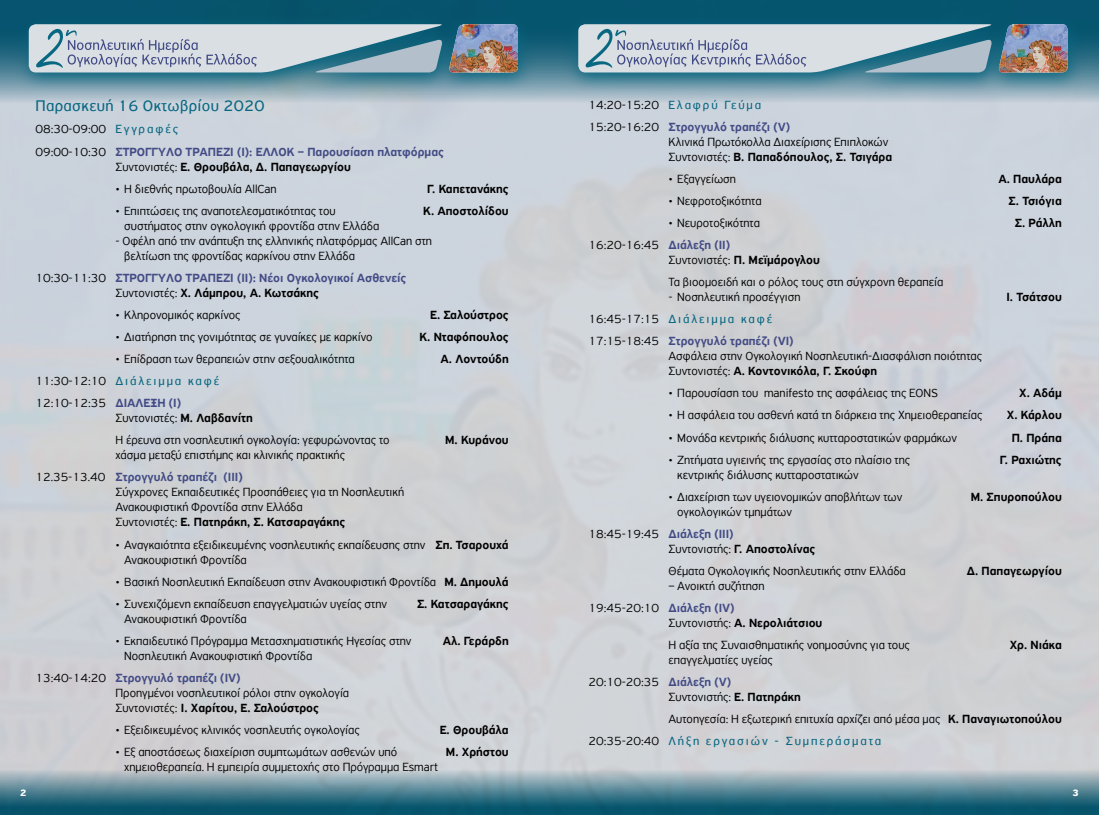
<style>
.page{position:relative;width:1099px;height:815px;background:#fff}
.page>*{position:absolute;margin:0;border:0;box-sizing:border-box;transform-origin:0 0}
.t1{font:16.25px "PF Highway Sans Pro";letter-spacing:.02em;color:#086781}
.t2{font:300 12.5px/22.1px "PF Highway Sans Pro";color:#000}
.t3{font:500 12.5px "PF Highway Sans Pro";color:#000}
.t4{font:500 12.5px/22.1px "PF Highway Sans Pro";color:#424b85}
.t5{font:12.5px "PF Highway Sans Pro";letter-spacing:.15em;color:#086781}
.t6{font:700 10px "PF Highway Sans Pro";color:#fff}
.s1{font-weight:300;color:#000}
.s2{font-weight:400;color:#086781}
.s3{font-weight:300}
.s4{color:#000}
.s5{font-weight:500;color:#424b85}
.s6{font-weight:500}
</style>
<div class="page">
<svg style="left:0;top:0;width:1098px;height:103px;background:#4f8396"></svg>
<svg style="left:0;top:769px;width:1098px;height:46px;background:#568695"></svg>
<svg style="left:15px;top:13px;width:520px;height:79px;background:#3d7a8e"></svg>
<svg style="left:29px;top:24px;width:489px;height:48px;background:#aebbc5"></svg>
<svg style="left:564px;top:13px;width:520px;height:79px;background:#3d7b90"></svg>
<svg style="left:578px;top:24px;width:489px;height:48px;background:#aebbc5"></svg>
<h1 class="t1" style="left:35px;top:97px;width:231px">Παρασκευή 16 Οκτωβρίου 2020</h1>
<p class="t4" style="left:35px;top:119px;width:410px"><span class="s1">08:30-09:00</span> <span class="s2">Εγγραφές<br></span><span class="s1">09:00-10:30</span> ΣΤΡΟΓΓΥΛΟ ΤΡΑΠΕΖΙ (Ι): ΕΛΛΟΚ – Παρουσίαση πλατφόρμας</p>
<p class="t3" style="left:115px;top:159px;width:237px"><span class="s3">Συντονιστές:</span> Ε. Θρουβάλα, Δ. Παπαγεωργίου</p>
<p class="t2" style="left:115px;top:177px;width:163px">• Η διεθνής πρωτοβουλία AllCan</p>
<p class="t3" style="left:427px;top:181px;width:83px">Γ. Καπετανάκης</p>
<p class="t2" style="left:115px;top:200px;width:221px">• Επιπτώσεις της αναποτελεσματικότητας του</p>
<p class="t3" style="left:423px;top:203px;width:87px">Κ. Αποστολίδου</p>
<p class="t2" style="left:124px;top:215px;width:257px">συστήματος στην ογκολογική φροντίδα στην Ελλάδα</p>
<p class="t2" style="left:124px;top:233px;width:309px;line-height:15px;text-indent:-9px">- Οφέλη από την ανάπτυξη της ελληνικής πλατφόρμας AllCan στη βελτίωση της φροντίδας καρκίνου στην Ελλάδα</p>
<p class="t4" style="left:35px;top:270px;width:372px;line-height:15px;text-align:center"><span class="s1">10:30-11:30</span> ΣΤΡΟΓΓΥΛΟ ΤΡΑΠΕΖΙ (ΙΙ): Νέοι Ογκολογικοί Ασθενείς<br><span class="s1">Συντονιστές:</span> <span class="s4">Χ. Λάμπρου, Α. Κωτσάκης</span></p>
<p class="t2" style="left:115px;top:304px;width:127px">• Kληρονομικός καρκίνος</p>
<p class="t3" style="left:430px;top:308px;width:80px">E. Σαλούστρος</p>
<p class="t2" style="left:115px;top:326px;width:258px">• Διατήρηση της γονιμότητας σε γυναίκες με καρκίνο</p>
<p class="t3" style="left:419px;top:330px;width:91px">Κ. Νταφόπουλος</p>
<p class="t2" style="left:115px;top:348px;width:241px">• Επίδραση των θεραπειών στην σεξουαλικότητα</p>
<p class="t3" style="left:440px;top:352px;width:70px">A. Λοντούδη</p>
<p class="t2" style="left:35px;top:370px;width:185px">11:30-12:10 <span class="s2">Διάλειμμα καφέ<br></span>12:10-12:35 <span class="s5">ΔΙΑΛΕΞΗ (Ι)</span></p>
<p class="t2" style="left:115px;top:407px;width:276px">Συντονιστές: <span class="s6">Μ. Λαβδανίτη<br></span>Η έρευνα στη νοσηλευτική ογκολογία: γεφυρώνοντας το</p>
<p class="t3" style="left:445px;top:433px;width:65px">Μ. Κυράνου</p>
<p class="t2" style="left:35px;top:444px;width:311px;text-indent:80px">χάσμα μεταξύ επιστήμης και κλινικής πρακτικής<br>12.35-13.40 <span class="s5">Στρογγυλό τραπέζι (ΙΙΙ)</span></p>
<p class="t2" style="left:115px;top:485px;width:290px;line-height:15px">Σύγχρονες Εκπαιδευτικές Προσπάθειες για τη Νοσηλευτική<br>Ανακουφιστική Φροντίδα στην Ελλάδα<br>Συντονιστές: <span class="s6">Ε. Πατηράκη, Σ. Κατσαραγάκης</span></p>
<p class="t2" style="left:124px;top:537px;width:386px;line-height:15px;text-indent:-9px">• Αναγκαιότητα εξειδικευμένης νοσηλευτικής εκπαίδευσης στην <span class="s6">Σπ. Τσαρουχά<br></span>Ανακουφιστική Φροντίδα</p>
<p class="t2" style="left:115px;top:570px;width:395px">• Βασική Νοσηλευτική Εκπαίδευση στην Ανακουφιστική Φροντίδα <span class="s6">Μ. Δημουλά</span></p>
<p class="t2" style="left:115px;top:592px;width:273px">• Συνεχιζόμενη εκπαίδευση επαγγελματιών υγείας στην</p>
<p class="t3" style="left:417px;top:596px;width:93px">Σ. Κατσαραγάκης</p>
<p class="t2" style="left:124px;top:607px;width:124px">Ανακουφιστική Φροντίδα</p>
<p class="t2" style="left:115px;top:630px;width:297px">• Εκπαιδευτικό Πρόγραμμα Μετασχηματιστικής Ηγεσίας στην</p>
<p class="t3" style="left:443px;top:633px;width:67px">Αλ. Γεράρδη</p>
<p class="t2" style="left:35px;top:645px;width:278px;text-indent:89px">Νοσηλευτική Ανακουφιστική Φροντίδα<br>13:40-14:20 <span class="s5">Στρογγυλό τραπέζι (ΙV)</span></p>
<p class="t2" style="left:115px;top:685px;width:235px;line-height:15px">Προηγμένοι νοσηλευτικοί ρόλοι στην ογκολογία<br>Συντονιστές: <span class="s6">Ι. Χαρίτου, E. Σαλούστρος</span></p>
<p class="t2" style="left:115px;top:719px;width:246px">• Εξειδικευμένος κλινικός νοσηλευτής ογκολογίας</p>
<p class="t3" style="left:440px;top:723px;width:70px">Ε. Θρουβάλα</p>
<p class="t2" style="left:115px;top:741px;width:283px">• Εξ αποστάσεως διαχείριση συμπτωμάτων ασθενών υπό</p>
<p class="t3" style="left:446px;top:745px;width:64px">Μ. Χρήστου</p>
<p class="t2" style="left:124px;top:756px;width:315px">χημειοθεραπεία. H εμπειρία συμμετοχής στο Πρόγραμμα Esmart</p>
<p class="t2" style="left:588px;top:93px;width:203px">14:20-15:20 <span class="s2">Ε λ α φ ρ ύ Γε ύ μ α<br></span>15:20-16:20 <span class="s5">Στρογγυλό τραπέζι (V)</span></p>
<p class="t2" style="left:668px;top:134px;width:225px;line-height:15px">Κλινικά Πρωτόκολλα Διαχείρισης Επιπλοκών<br>Συντονιστές: <span class="s6">Β. Παπαδόπουλος, Σ. Τσιγάρα</span></p>
<p class="t2" style="left:668px;top:168px;width:69px">• Εξαγγείωση</p>
<p class="t3" style="left:998px;top:171px;width:65px">A. Παυλάρα</p>
<p class="t2" style="left:668px;top:190px;width:95px">• Νεφροτοξικότητα</p>
<p class="t3" style="left:1008px;top:193px;width:55px">Σ. Τσιόγια</p>
<p class="t2" style="left:668px;top:212px;width:93px">• Νευροτοξικότητα</p>
<p class="t3" style="left:1014px;top:216px;width:49px">Σ. Ράλλη</p>
<p class="t2" style="left:668px;top:237px;width:153px;line-height:15px;text-indent:-80px">16:20-16:45 <span class="s5">Διάλεξη (II)<br></span>Συντονιστές: <span class="s6">Π. Μεϊμάρογλου</span></p>
<p class="t2" style="left:668px;top:271px;width:276px">Τα βιοομοειδή και ο ρόλος τους στη σύγχρονη θεραπεία</p>
<p class="t2" style="left:668px;top:286px;width:133px">- Νοσηλευτική προσέγγιση</p>
<p class="t3" style="left:1006px;top:290px;width:57px">Ι. Τσάτσου</p>
<p class="t2" style="left:588px;top:308px;width:207px">16:45-17:15 <span class="s2">Διάλειμμα καφέ<br></span>17:15-18:45 <span class="s5">Στρογγυλό τραπέζι (VI)</span></p>
<p class="t2" style="left:668px;top:349px;width:315px;line-height:15px">Ασφάλεια στην Ογκολογική Νοσηλευτική-Διασφάλιση ποιότητας<br>Συντονιστές: <span class="s6">Α. Κοντονικόλα, Γ. Σκούφη</span></p>
<p class="t2" style="left:668px;top:382px;width:271px">• Παρουσίαση του manifesto της ασφάλειας της EONS</p>
<p class="t3" style="left:1019px;top:386px;width:44px">Χ. Αδάμ</p>
<p class="t2" style="left:668px;top:404px;width:315px">• Η ασφάλεια του ασθενή κατά τη διάρκεια της Xημειοθεραπείας</p>
<p class="t3" style="left:1006px;top:408px;width:56px">Χ. Κάρλου</p>
<p class="t2" style="left:668px;top:426px;width:290px">• Μονάδα κεντρικής διάλυσης κυτταροστατικών φαρμάκων</p>
<p class="t3" style="left:1011px;top:430px;width:52px">Π. Πράπα</p>
<p class="t2" style="left:668px;top:448px;width:243px">• Ζητήματα υγιεινής της εργασίας στο πλαίσιο της</p>
<p class="t3" style="left:999px;top:452px;width:63px">Γ. Ραχιώτης</p>
<p class="t2" style="left:677px;top:463px;width:183px">κεντρικής διάλυσης κυτταροστατικών</p>
<p class="t2" style="left:668px;top:485px;width:235px">• Διαχείριση των υγειονομικών αποβλήτων των</p>
<p class="t3" style="left:970px;top:489px;width:93px">Μ. Σπυροπούλου</p>
<p class="t2" style="left:588px;top:500px;width:205px;text-indent:89px">ογκολογικών τμημάτων<br>18:45-19:45 <span class="s5">Διάλεξη (III)</span></p>
<p class="t2" style="left:668px;top:538px;width:239px">Συντονιστής: <span class="s6">Γ. Αποστολίνας<br></span>Θέματα Ογκολογικής Νοσηλευτικής στην Ελλάδα</p>
<p class="t3" style="left:966px;top:563px;width:96px">Δ. Παπαγεωργίου</p>
<p class="t2" style="left:588px;top:575px;width:178px;text-indent:80px">– Ανοικτή συζήτηση<br>19:45-20:10 <span class="s5">Διάλεξη (IV)</span></p>
<p class="t2" style="left:668px;top:612px;width:243px">Συντονιστής: <span class="s6">Α. Νερολιάτσιου<br></span>Η αξία της Συναισθηματικής νοημοσύνης για τους</p>
<p class="t3" style="left:1009px;top:638px;width:54px">Χρ. Νιάκα</p>
<p class="t2" style="left:588px;top:649px;width:186px;text-indent:80px">επαγγελματίες υγείας<br>20:10-20:35 <span class="s5">Διάλεξη (V)</span></p>
<p class="t2" style="left:668px;top:686px;width:134px">Συντονιστής: <span class="s6">Ε. Πατηράκη</span></p>
<p class="t2" style="left:668px;top:708px;width:395px">Αυτοηγεσία: Η εξωτερική επιτυχία αρχίζει από μέσα μας <span class="s6">Κ. Παναγιωτοπούλου</span></p>
<p class="t5" style="left:588px;top:734px;width:294px"><span class="s1">20:35-20:40</span> Λήξη εργασιών - Συμπεράσματα</p>
<p class="t6" style="left:20px;top:787px;width:8px">2</p>
<p class="t6" style="left:1072px;top:787px;width:8px">3</p>
</div>
